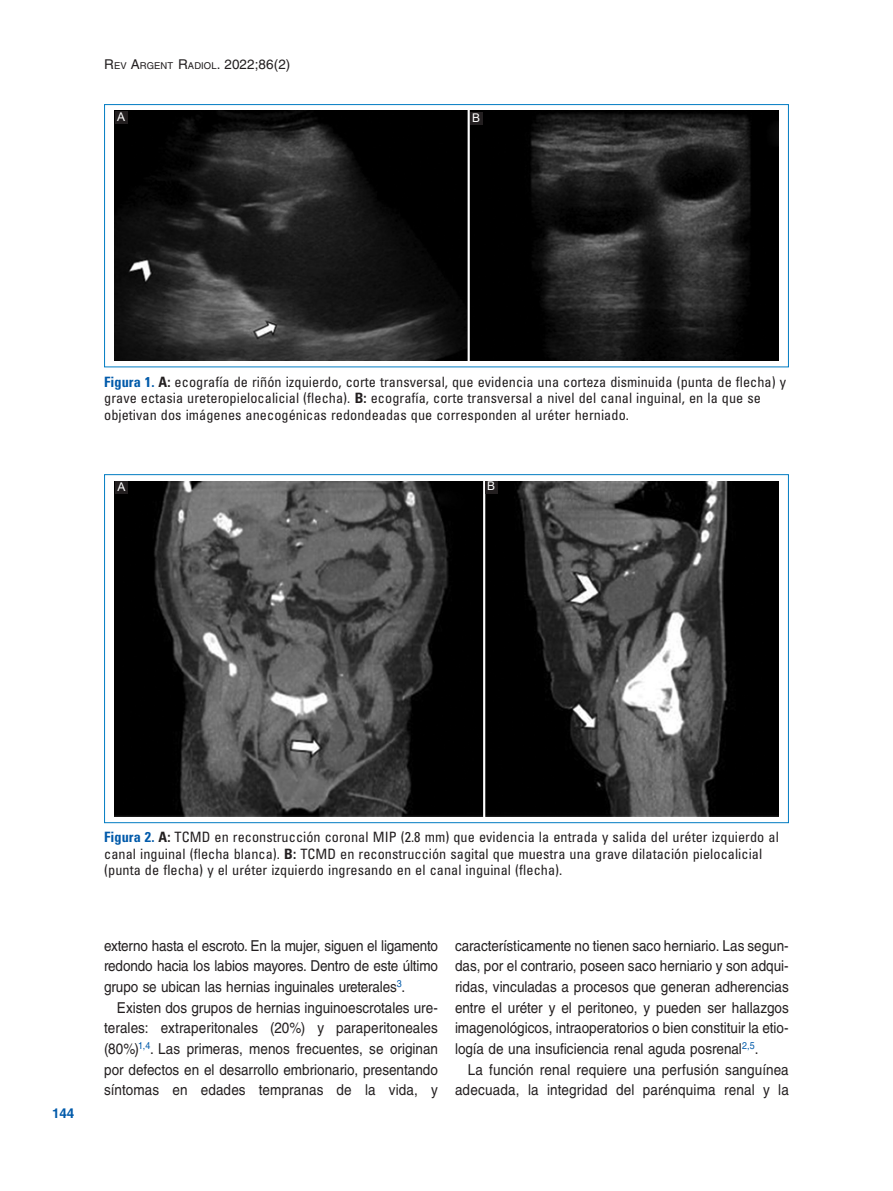
<style>
.page{position:relative;width:893px;height:1191px;background:#fff}
.page>*{position:absolute;margin:0;border:0;box-sizing:border-box;transform-origin:0 0}
.TX{font:15px/20.7px "Helvetica LT Std";letter-spacing:.005em;color:#231f20;text-align:justify;scale:.9 1}
.FGC{font:condensed 14.25px/16.5px "Univers LT Std";letter-spacing:.005em;color:#231f20}
.t1{font:13.5px "Helvetica LT Std";letter-spacing:.005em;color:#231f20}
.FOLIO{font:700 13.5px "Helvetica LT Std";color:#015aaa}
.LABEL{font:12px "Arial";color:#fff}
.s1{font-size:9.45px}
.s2{font-weight:700;color:#015aaa}
.s3{font-weight:700}
</style>
<div class="page">
<div style="left:105px;top:105px;width:683px;height:262px;background:linear-gradient(to right,#fff,#fff)"></div>
<img style="left:115px;top:111px;width:663px;height:249px">
<div style="left:104px;top:104px;width:685px;height:263px;border:1px solid #007bc2"></div>
<div style="left:115px;top:111px;width:13px;height:13px;background:#231f20"></div>
<div style="left:470px;top:112px;width:13px;height:13px;background:#231f20"></div>
<img style="left:115px;top:481px;width:663px;height:335px">
<div style="left:115px;top:481px;width:13px;height:13px;background:#231f20"></div>
<div style="left:485px;top:480px;width:12px;height:13px;background:#231f20"></div>
<p class="t1" style="left:104px;top:57px;width:188px">R<span class="s1">EV</span> A<span class="s1">RGENT</span> R<span class="s1">ADIOL</span>. 2022;86(2)</p>
<p class="LABEL" style="left:117px;top:108px;width:10px">A</p>
<p class="LABEL" style="left:472px;top:109px;width:10px">B</p>
<p class="FGC" style="left:104px;top:373px;width:683px"><span class="s2">Figura 1.</span> <span class="s3">A:</span> ecografía de riñón izquierdo, corte transversal, que evidencia una corteza disminuida (punta de flecha) y grave ectasia ureteropielocalicial (flecha). <span class="s3">B:</span> ecografía, corte transversal a nivel del canal inguinal, en la que se objetivan dos imágenes anecogénicas redondeadas que corresponden al uréter herniado.</p>
<p class="LABEL" style="left:118px;top:478px;width:10px">A</p>
<p class="LABEL" style="left:487px;top:478px;width:10px">B</p>
<p class="FOLIO" style="left:52px;top:1104px;width:24px">144</p>
<p class="FGC" style="left:104px;top:829px;width:676px"><span class="s2">Figura 2.</span> <span class="s3">A:</span> TCMD en reconstrucción coronal MIP (2.8 mm) que evidencia la entrada y salida del uréter izquierdo al canal inguinal (flecha blanca). <span class="s3">B:</span> TCMD en reconstrucción sagital que muestra una grave dilatación pielocalicial (punta de flecha) y el uréter izquierdo ingresando en el canal inguinal (flecha).</p>
<p class="TX" style="left:104px;top:935px;width:373px">externo hasta el escroto. En la mujer, siguen el ligamento redondo hacia los labios mayores. Dentro de este último grupo se ubican las hernias inguinales ureterales<sup>3</sup>.</p>
<p class="TX" style="left:104px;top:997px;width:372px;text-indent:13px">Existen dos grupos de hernias inguinoescrotales ure&shy;terales: extraperitonales (20%) y paraperitoneales (80%)<sup>1,4</sup>. Las primeras, menos frecuentes, se originan por defectos en el desarrollo embrionario, presentando síntomas en edades tempranas de la vida, y</p>
<p class="TX" style="left:455px;top:935px;width:372px">característicamente no tienen saco herniario. Las segun&shy;das, por el contrario, poseen saco herniario y son adqui&shy;ridas, vinculadas a procesos que generan adherencias entre el uréter y el peritoneo, y pueden ser hallazgos imagenológicos, intraoperatorios o bien constituir la etio&shy;logía de una insuficiencia renal aguda posrenal<sup>2,5</sup>.</p>
<p class="TX" style="left:455px;top:1059px;width:372px;text-align:right">La función renal requiere una perfusión sanguínea adecuada, la integridad del parénquima renal y la</p>
</div>
